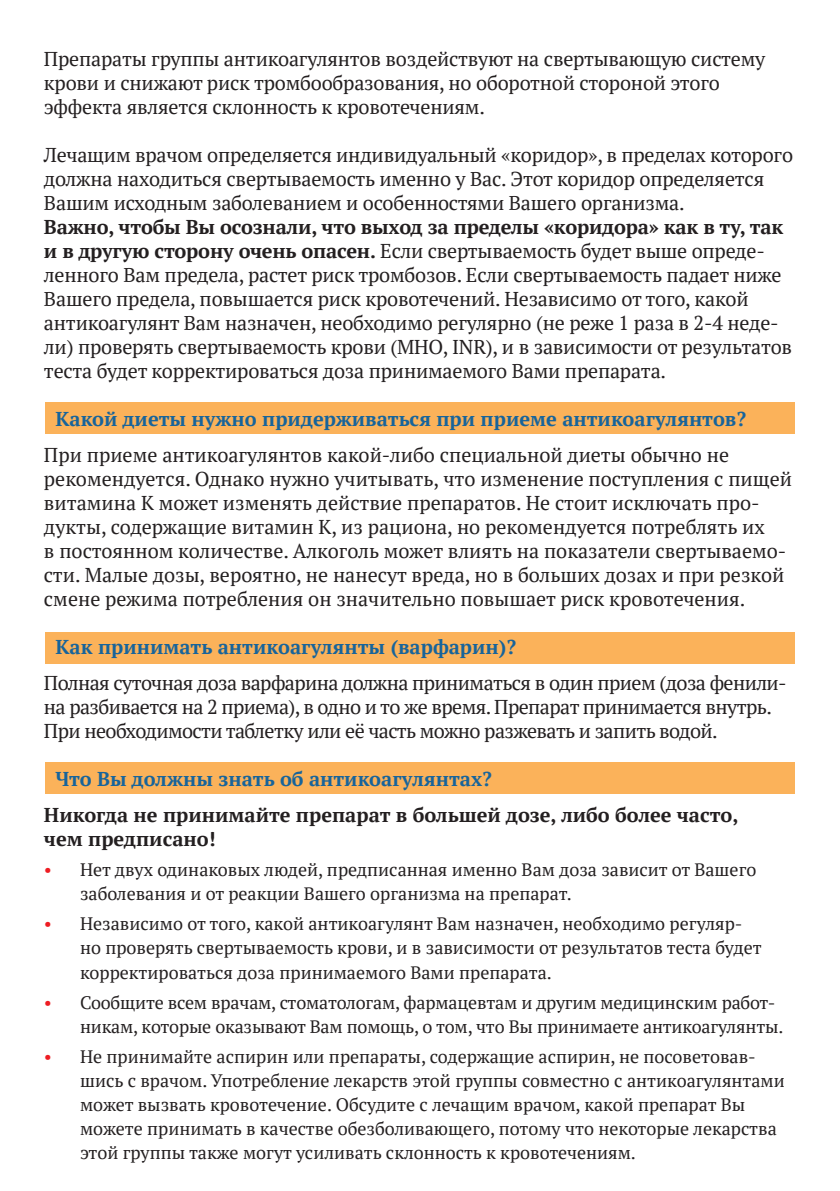
<style>
.page{position:relative;width:840px;height:1191px;background:#fff}
.page>*{position:absolute;margin:0;border:0;box-sizing:border-box;transform-origin:0 0}
.t1{font:20px/24px "PT Serif";letter-spacing:-.01em;color:#231f20}
.t2{font:20px/24px "PT Serif";letter-spacing:-.03em;color:#231f20}
.t3{font:700 20px "PT Serif";color:#17649b}
.t4{font:700 20px/24px "PT Serif";color:#231f20}
.t5{font:18px/24px "PT Serif";color:#231f20}
.s1{font-weight:700}
.s2{color:#ee1d23}
</style>
<div class="page">
<div style="left:45px;top:763px;width:749px;height:31px;background:#fbb25a"></div>
<div style="left:45px;top:632px;width:749px;height:31px;background:#fbb25a"></div>
<div style="left:45px;top:403px;width:749px;height:31px;background:#fbb25a"></div>
<p class="t1" style="left:44px;top:47px;width:722px">Препараты группы антикоагулянтов воздействуют на свертывающую систему крови и снижают риск тромбообразования, но оборотной стороной этого эффекта является склонность к кровотечениям.</p>
<p class="t1" style="left:44px;top:143px;width:750px">Лечащим врачом определяется индивидуальный «коридор», в пределах которого должна находиться свертываемость именно у Вас. Этот коридор определяется<br>Вашим исходным заболеванием и особенностями Вашего организма.</p>
<p class="t1" style="left:44px;top:215px;width:749px"><span class="s1">Важно, чтобы Вы осознали, что выход за пределы «коридора» как в ту, так и в другую сторону очень опасен.</span> Если свертываемость будет выше опреде&shy;ленного Вам предела, растет риск тромбозов. Если свертываемость падает ниже Вашего предела, повышается риск кровотечений. Независимо от того, какой антикоагулянт Вам назначен, необходимо регулярно (не реже 1 раза в 2-4 неде&shy;ли) проверять свертываемость крови (МНО, INR), и в зависимости от результатов теста будет корректироваться доза принимаемого Вами препарата.</p>
<p class="t3" style="left:55px;top:406px;width:692px">Какой диеты нужно придерживаться при приеме антикоагулянтов?</p>
<p class="t1" style="left:44px;top:443px;width:749px">При приеме антикоагулянтов какой-либо специальной диеты обычно не рекомендуется. Однако нужно учитывать, что изменение поступления с пищей витамина К может изменять действие препаратов. Не стоит исключать про&shy;дукты, содержащие витамин К, из рациона, но рекомендуется потреблять их<br>в постоянном количестве. Алкоголь может влиять на показатели свертываемо&shy;сти. Малые дозы, вероятно, не нанесут вреда, но в больших дозах и при резкой смене режима потребления он значительно повышает риск кровотечения.</p>
<p class="t3" style="left:55px;top:634px;width:462px">Как принимать антикоагулянты (варфарин)?</p>
<p class="t2" style="left:44px;top:671px;width:743px">Полная суточная доза варфарина должна приниматься в один прием (доза фенили&shy;на разбивается на 2 приема), в одно и то же время. Препарат принимается внутрь.<br>При необходимости таблетку или её часть можно разжевать и запить водой.</p>
<p class="t3" style="left:55px;top:766px;width:438px">Что Вы должны знать об антикоагулянтах?</p>
<p class="t4" style="left:44px;top:803px;width:695px">Никогда не принимайте препарат в большей дозе, либо более часто, чем предписано!</p>
<p class="t5" style="left:80px;top:858px;width:677px;text-indent:-36px"><span class="s2">•</span> Нет двух одинаковых людей, предписанная именно Вам доза зависит от Вашего заболевания и от реакции Вашего организма на препарат.</p>
<p class="t5" style="left:80px;top:912px;width:683px;text-indent:-36px"><span class="s2">•</span> Независимо от того, какой антикоагулянт Вам назначен, необходимо регуляр&shy;но проверять свертываемость крови, и в зависимости от результатов теста будет корректироваться доза принимаемого Вами препарата.</p>
<p class="t5" style="left:80px;top:990px;width:704px;text-indent:-36px"><span class="s2">•</span> Сообщите всем врачам, стоматологам, фармацевтам и другим медицинским работ&shy;никам, которые оказывают Вам помощь, о том, что Вы принимаете антикоагулянты.</p>
<p class="t5" style="left:80px;top:1044px;width:706px;text-indent:-36px"><span class="s2">•</span> Не принимайте аспирин или препараты, содержащие аспирин, не посоветовав&shy;шись с врачом. Употребление лекарств этой группы совместно с антикоагулянтами может вызвать кровотечение. Обсудите с лечащим врачом, какой препарат Вы можете принимать в качестве обезболивающего, потому что некоторые лекарства этой группы также могут усиливать склонность к кровотечениям.</p>
</div>
